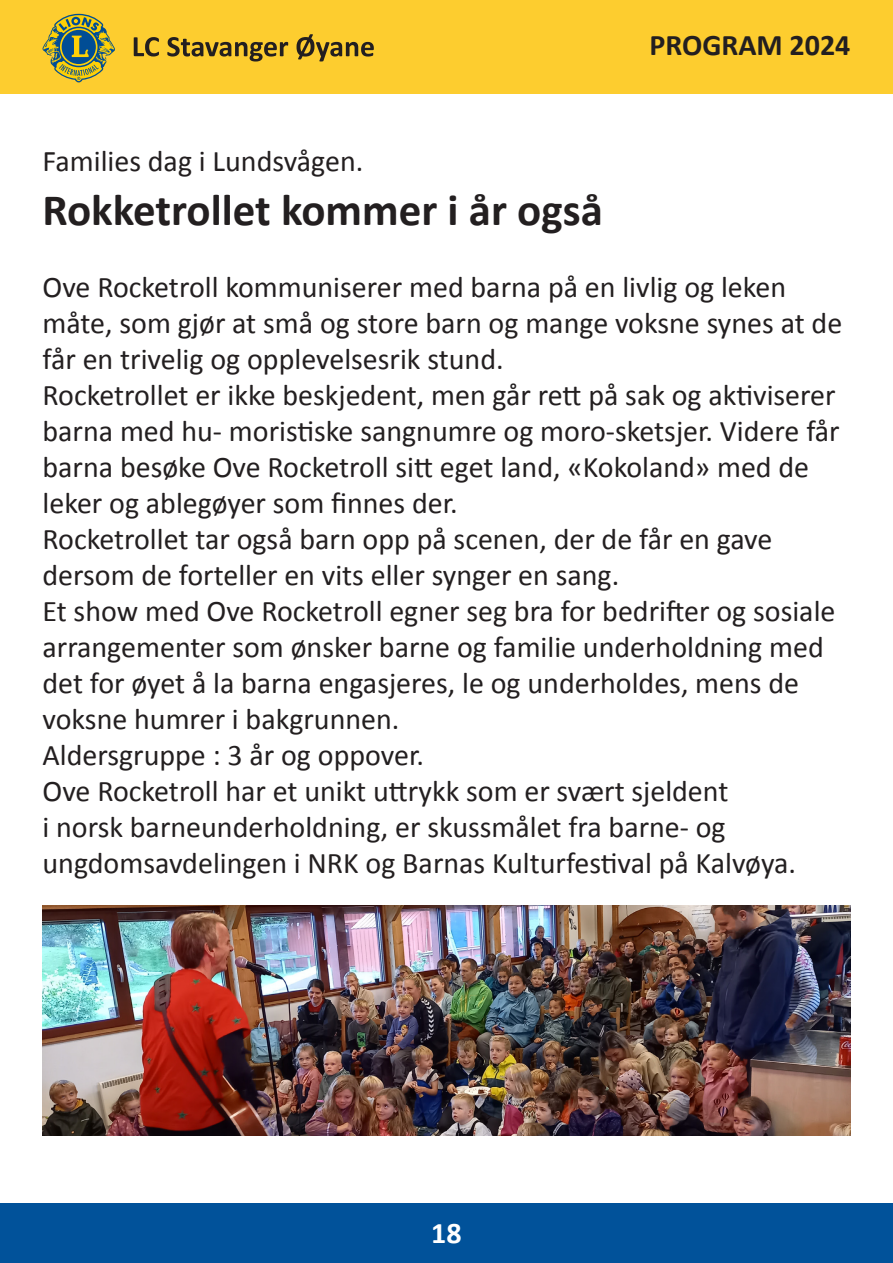
<style>
.page{position:relative;width:893px;height:1263px;background:#fff}
.page>*{position:absolute;margin:0;border:0;box-sizing:border-box;transform-origin:0 0}
.t1{font:700 45px "Calibri";color:#231f20}
.t2{font:30px/36px "Calibri";color:#231f20}
.t3{font:700 30px "Calibri";color:#231f20}
.t4{font:700 30px "Calibri";color:#fff}
</style>
<div class="page">
<div style="left:0;top:1203px;width:893px;height:60px;background:#01529a"></div>
<div style="left:0;top:0;width:893px;height:94px;background:#fdcd2f"></div>
<svg style="left:134px;top:37px;width:25px;height:20px"></svg>
<svg style="left:167px;top:37px;width:121px;height:25px"></svg>
<svg style="left:297px;top:34px;width:77px;height:27px"></svg>
<svg style="left:43px;top:14px;width:72px;height:68px"></svg>
<img style="left:43px;top:906px;width:807px;height:229px">
<p class="t2" style="left:43px;top:143px;width:322px">Families dag i Lundsvågen.</p>
<p class="t1" style="left:43px;top:182px;width:562px">Rokketrollet kommer i år også</p>
<p class="t3" style="left:650px;top:26px;width:202px">PROGRAM 2024</p>
<p class="t2" style="left:43px;top:269px;width:801px">Ove Rocketroll kommuniserer med barna på en livlig og leken måte, som gjør at små og store barn og mange voksne synes at de får en trivelig og opplevelsesrik stund.</p>
<p class="t2" style="left:43px;top:377px;width:799px">Rocketrollet er ikke beskjedent, men går rett på sak og aktiviserer barna med hu- moristiske sangnumre og moro-sketsjer. Videre får barna besøke Ove Rocketroll sitt eget land, «Kokoland» med de leker og ablegøyer som finnes der.</p>
<p class="t2" style="left:43px;top:521px;width:731px">Rocketrollet tar også barn opp på scenen, der de får en gave dersom de forteller en vits eller synger en sang.</p>
<p class="t2" style="left:43px;top:593px;width:794px">Et show med Ove Rocketroll egner seg bra for bedrifter og sosiale</p>
<p class="t2" style="left:43px;top:629px;width:783px">arrangementer som ønsker barne og familie underholdning med det for øyet å la barna engasjeres, le og underholdes, mens de voksne humrer i bakgrunnen.</p>
<p class="t2" style="left:43px;top:737px;width:383px">Aldersgruppe : 3 år og oppover.</p>
<p class="t2" style="left:43px;top:773px;width:755px">Ove Rocketroll har et unikt uttrykk som er svært sjeldent<br>i norsk barneunderholdning, er skussmålet fra barne- og ungdomsavdelingen i NRK og Barnas Kulturfestival på Kalvøya.</p>
<p class="t4" style="left:431px;top:1214px;width:32px">18</p>
</div>
